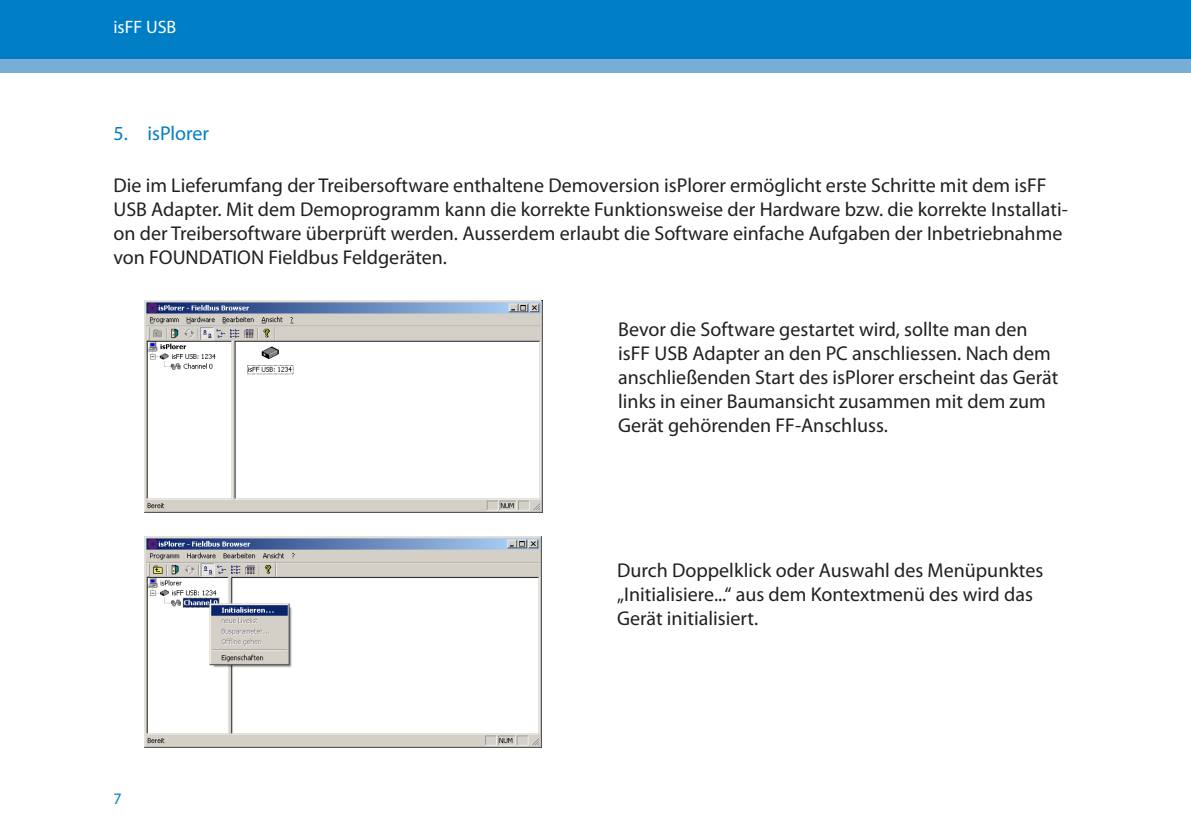
<style>
.page{position:relative;width:1191px;height:840px;background:#fff}
.page>*{position:absolute;margin:0;border:0;box-sizing:border-box;transform-origin:0 0}
.Body{font:20px/24px "Myriad Pro";color:#231f20}
.t1{font:20px "Myriad Pro";color:#007ec5}
.t2{font:18px "Myriad Pro";color:#fff}
.t3{font:16px "Myriad Pro";color:#007ec5}
</style>
<div class="page">
<div style="left:0;top:0;width:1191px;height:72px;background:#78aed6"></div>
<div style="left:0;top:0;width:1191px;height:58px;background:#007ec5"></div>
<img style="left:144px;top:300px;width:398px;height:211px">
<img style="left:145px;top:536px;width:396px;height:211px">
<p class="t2" style="left:113px;top:16px;width:64px">isFF USB</p>
<p class="t1" style="left:113px;top:121px;width:97px">5. isPlorer</p>
<p class="Body" style="left:113px;top:173px;width:956px">Die im Lieferumfang der Treibersoftware enthaltene Demoversion isPlorer ermöglicht erste Schritte mit dem isFF USB Adapter. Mit dem Demoprogramm kann die korrekte Funktionsweise der Hardware bzw. die korrekte Installati&shy;on der Treibersoftware überprüft werden. Ausserdem erlaubt die Software einfache Aufgaben der Inbetriebnahme von FOUNDATION Fieldbus Feldgeräten.</p>
<p class="Body" style="left:618px;top:317px;width:442px">Bevor die Software gestartet wird, sollte man den isFF USB Adapter an den PC anschliessen. Nach dem anschließenden Start des isPlorer erscheint das Gerät links in einer Baumansicht zusammen mit dem zum Gerät gehörenden FF-Anschluss.</p>
<p class="t3" style="left:113px;top:788px;width:10px">7</p>
<p class="Body" style="left:617px;top:557px;width:428px">Durch Doppelklick oder Auswahl des Menüpunktes</p>
<p class="Body" style="left:617px;top:581px;width:417px">„Initialisiere...“ aus dem Kontextmenü des wird das<br>Gerät initialisiert.</p>
</div>
